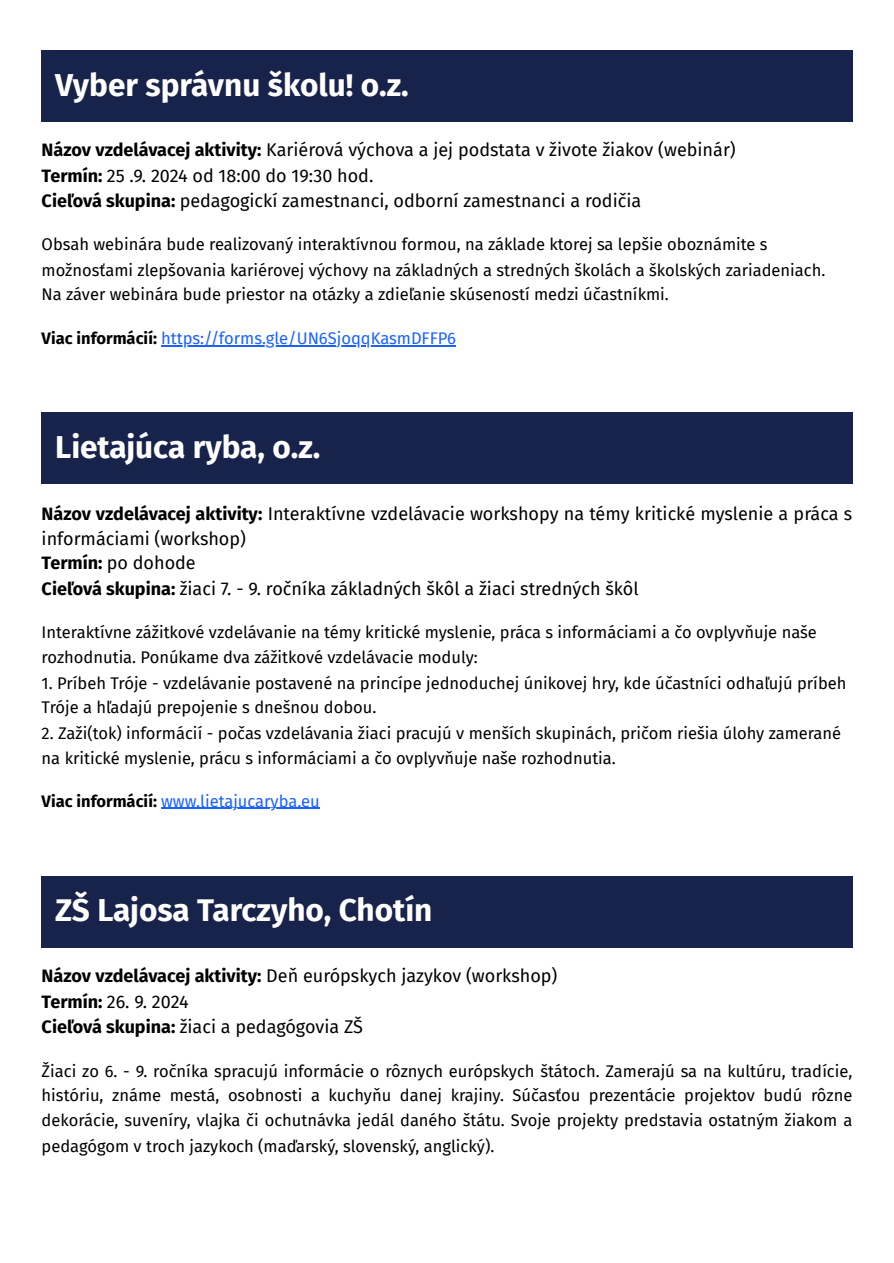
<style>
.page{position:relative;width:894px;height:1263px;background:#fff}
.page>*{position:absolute;margin:0;border:0;box-sizing:border-box;transform-origin:0 0}
.t1{font:700 31.5px "Fira Sans";color:#fff}
.t2{font:18px/25.3px "Fira Sans";color:#000}
.t3{font:16.5px/24.8px "Fira Sans";color:#000}
.t4{font:16.5px "Fira Sans";color:#1a62ff}
.s1{font-weight:700}
.s2{font-weight:700;color:#000}
</style>
<div class="page">
<hr style="left:161px;top:345px;width:295px;height:2px;background:#1a62ff">
<hr style="left:161px;top:808px;width:159px;height:1px;background:#1a62ff">
<div style="left:42px;top:51px;width:810px;height:71px;background:#18234b"></div>
<div style="left:42px;top:413px;width:810px;height:71px;background:#18234b"></div>
<div style="left:42px;top:876px;width:810px;height:72px;background:#18234b"></div>
<p class="t1" style="left:55px;top:66px;width:355px">Vyber správnu školu! o.z.</p>
<h1 class="t2" style="left:42px;top:138px;width:695px"><span class="s1">Názov vzdelávacej aktivity:</span> Kariérová výchova a jej podstata v živote žiakov (webinár)<br><span class="s1">Termín:</span> 25 .9. 2024 od 18:00 do 19:30 hod.<br><span class="s1">Cieľová skupina:</span> pedagogickí zamestnanci, odborní zamestnanci a rodičia</h1>
<p class="t3" style="left:42px;top:232px;width:785px;line-height:25.3px">Obsah webinára bude realizovaný interaktívnou formou, na základe ktorej sa lepšie oboznámite s možnosťami zlepšovania kariérovej výchovy na základných a stredných školách a školských zariadeniach.<br>Na záver webinára bude priestor na otázky a zdieľanie skúseností medzi účastníkmi.</p>
<h2 class="t4" style="left:42px;top:329px;width:416px"><span class="s2">Viac informácií:</span> https://forms.gle/UN6SjoqqKasmDFFP6</h2>
<p class="t1" style="left:55px;top:428px;width:267px">Lietajúca ryba, o.z.</p>
<h1 class="t2" style="left:42px;top:501px;width:812px"><span class="s1">Názov vzdelávacej aktivity:</span> Interaktívne vzdelávacie workshopy na témy kritické myslenie a práca s informáciami (workshop)<br><span class="s1">Termín:</span> po dohode<br><span class="s1">Cieľová skupina:</span> žiaci 7. - 9. ročníka základných škôl a žiaci stredných škôl</h1>
<p class="t3" style="left:42px;top:620px;width:776px">Interaktívne zážitkové vzdelávanie na témy kritické myslenie, práca s informáciami a čo ovplyvňuje naše rozhodnutia. Ponúkame dva zážitkové vzdelávacie moduly:</p>
<p class="t3" style="left:42px;top:671px;width:806px">1. Príbeh Tróje - vzdelávanie postavené na princípe jednoduchej únikovej hry, kde účastníci odhaľujú príbeh<br>Tróje a hľadajú prepojenie s dnešnou dobou.</p>
<p class="t3" style="left:42px;top:721px;width:800px">2. Zaži(tok) informácií - počas vzdelávania žiaci pracujú v menších skupinách, pričom riešia úlohy zamerané na kritické myslenie, prácu s informáciami a čo ovplyvňuje naše rozhodnutia.</p>
<h2 class="t4" style="left:42px;top:791px;width:279px"><span class="s2">Viac informácií:</span> www.lietajucaryba.eu</h2>
<p class="t1" style="left:55px;top:892px;width:378px">ZŠ Lajosa Tarczyho, Chotín</p>
<h1 class="t2" style="left:42px;top:963px;width:517px"><span class="s1">Názov vzdelávacej aktivity:</span> Deň európskych jazykov (workshop)<br><span class="s1">Termín:</span> 26. 9. 2024<br><span class="s1">Cieľová skupina:</span> žiaci a pedagógovia ZŠ</h1>
<p class="t3" style="left:42px;top:1058px;width:811px;line-height:25.2px;text-align:justify">Žiaci zo 6. - 9. ročníka spracujú informácie o rôznych európskych štátoch. Zamerajú sa na kultúru, tradície, históriu, známe mestá, osobnosti a kuchyňu danej krajiny. Súčasťou prezentácie projektov budú rôzne dekorácie, suveníry, vlajka či ochutnávka jedál daného štátu. Svoje projekty predstavia ostatným žiakom a pedagógom v troch jazykoch (maďarský, slovenský, anglický).</p>
</div>
